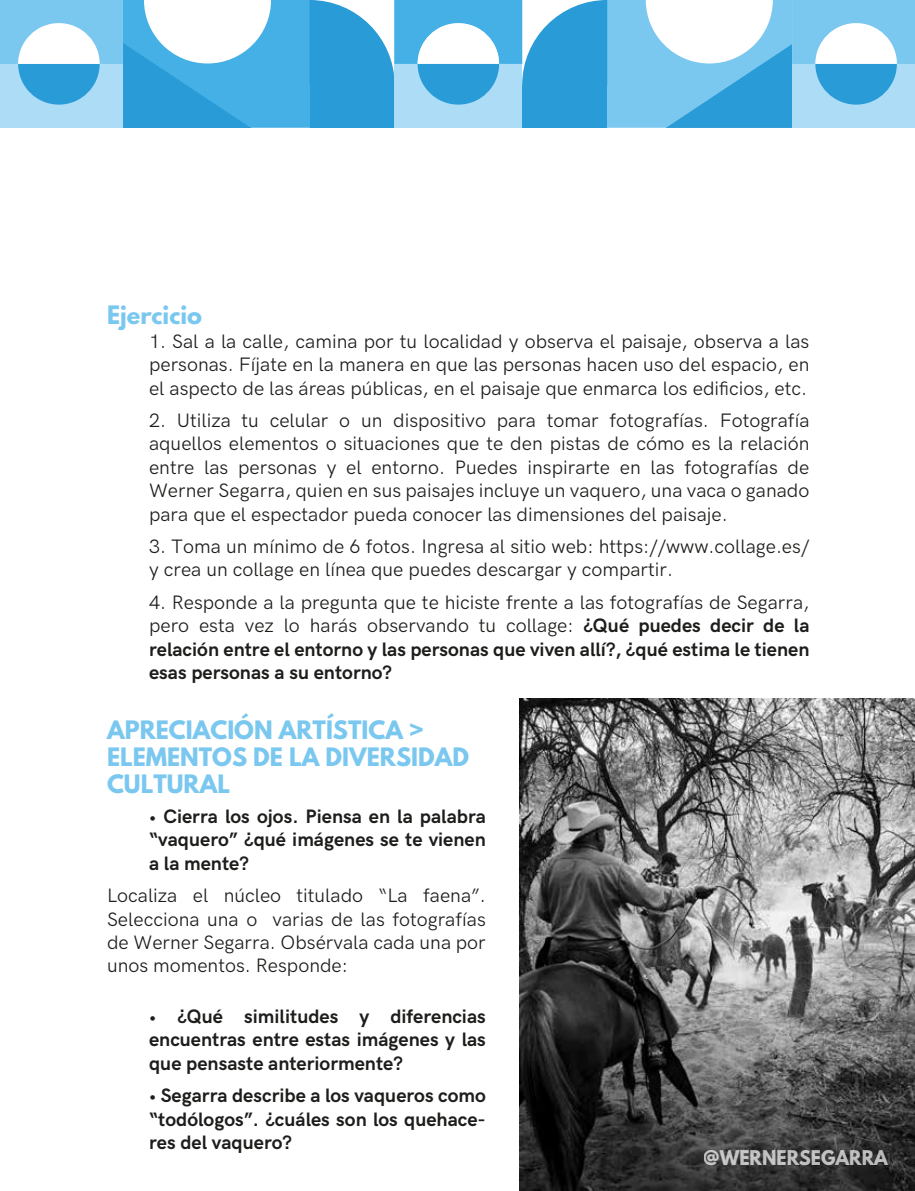
<style>
.page{position:relative;width:915px;height:1191px;background:#fff}
.page>*{position:absolute;margin:0;border:0;box-sizing:border-box;transform-origin:0 0}
.t1{font:700 22.5px/27px "League Spartan";color:#7ac7ef}
.t2{font:19.5px/23.4px "HK Grotesk";color:#1d1d1b;text-align:justify}
.t3{font:700 19.5px/23.4px "HK Grotesk";color:#1d1d1b;text-align:justify}
.t4{font:700 18px "League Spartan";color:#fff}
.s1{font-weight:400}
</style>
<div class="page">
<svg style="left:0;top:0;width:914px;height:128px"></svg>
<img style="left:519px;top:699px;width:395px;height:492px">
<p class="t1" style="left:107px;top:301px;width:97px">Ejercicio</p>
<p class="t2" style="left:149px;top:328px;width:661px">1. Sal a la calle, camina por tu localidad y observa el paisaje, observa a las personas. Fíjate en la manera en que las personas hacen uso del espacio, en el aspecto de las áreas públicas, en el paisaje que enmarca los edificios, etc.</p>
<p class="t2" style="left:149px;top:407px;width:661px">2. Utiliza tu celular o un dispositivo para tomar fotografías. Fotografía aquellos elementos o situaciones que te den pistas de cómo es la relación entre las personas y el entorno. Puedes inspirarte en las fotografías de Werner Segarra, quien en sus paisajes incluye un vaquero, una vaca o ganado para que el espectador pueda conocer las dimensiones del paisaje.</p>
<p class="t2" style="left:149px;top:533px;width:661px">3. Toma un mínimo de 6 fotos. Ingresa al sitio web: https://www.collage.es/ y crea un collage en línea que puedes descargar y compartir.</p>
<p class="t3" style="left:149px;top:589px;width:661px"><span class="s1">4. Responde a la pregunta que te hiciste frente a las fotografías de Segarra, pero esta vez lo harás observando tu collage:</span> ¿Qué puedes decir de la relación entre el entorno y las personas que viven allí?, ¿qué estima le tienen esas personas a su entorno?</p>
<p class="t1" style="left:107px;top:715px;width:363px">APRECIACIÓN ARTÍSTICA &gt;<br>ELEMENTOS DE LA DIVERSIDAD<br>CULTURAL</p>
<p class="t3" style="left:149px;top:803px;width:338px">• Cierra los ojos. Piensa en la palabra “vaquero” ¿qué imágenes se te vienen a la mente?</p>
<p class="t2" style="left:107px;top:882px;width:380px">Localiza el núcleo titulado “La faena”.<br>Selecciona una o varias de las fotografías de Werner Segarra. Obsérvala cada una por unos momentos. Responde:</p>
<p class="t3" style="left:149px;top:1003px;width:338px">• ¿Qué similitudes y diferencias encuentras entre estas imágenes y las que pensaste anteriormente?</p>
<p class="t3" style="left:149px;top:1082px;width:338px">• Segarra describe a los vaqueros como “todólogos”. ¿cuáles son los quehace&shy;res del vaquero?</p>
<p class="t4" style="left:703px;top:1143px;width:186px">@WERNERSEGARRA</p>
</div>
